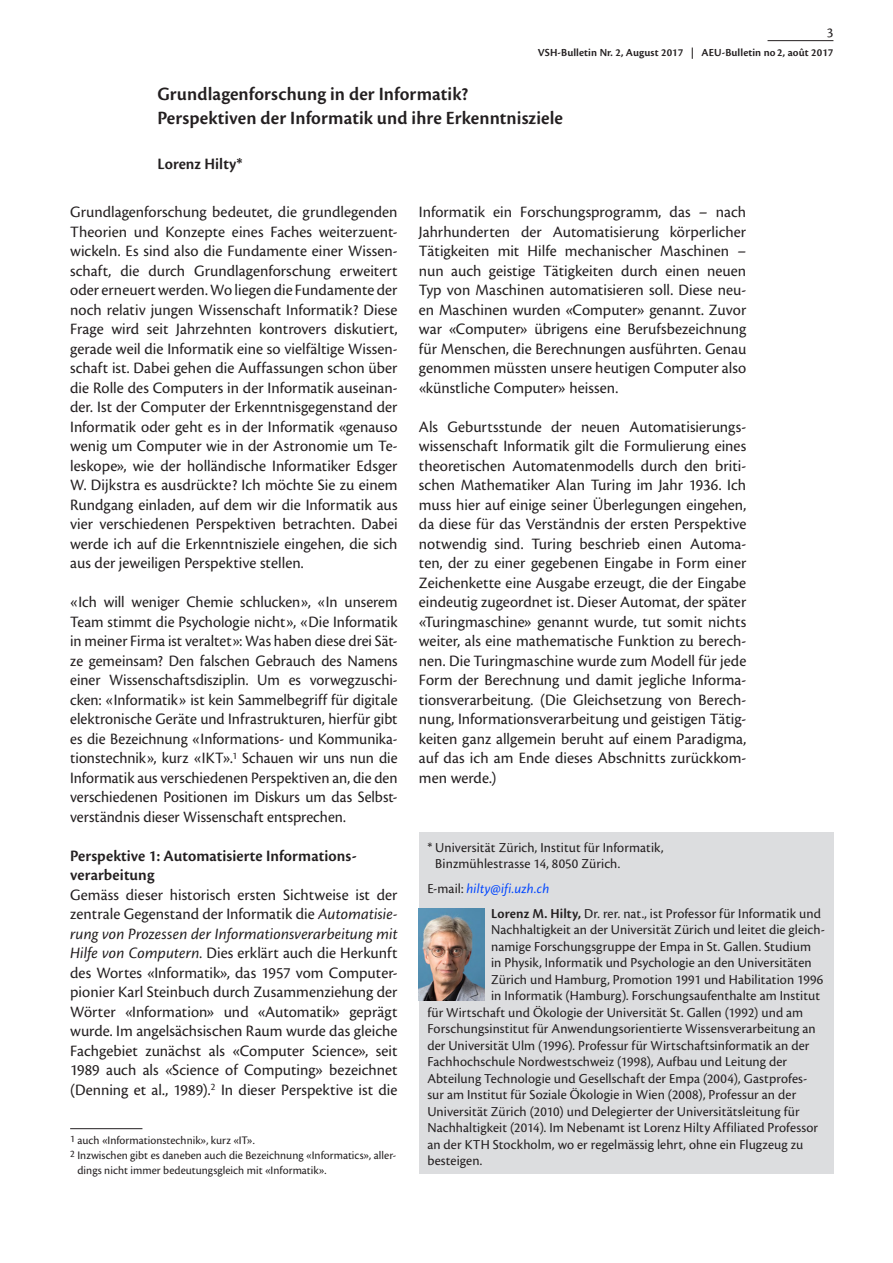
<style>
.page{position:relative;width:893px;height:1263px;background:#fff}
.page>*{position:absolute;margin:0;border:0;box-sizing:border-box;transform-origin:0 0}
.titel_fuer_iv{font:600 19.5px/24px "Cronos Pro";letter-spacing:.005em;color:#231f20}
.lauftext_deutsch_akz{font:16.5px/19.5px "Cronos Pro";color:#231f20;text-align:justify}
.lauftext_deutsch_akz-2{font:16.5px/19.5px "Cronos Pro";color:#231f20;text-align:justify;scale:.96 1}
.untertitel_ohne{font:600 16.5px/19.5px "Cronos Pro";letter-spacing:.005em;color:#231f20}
.autor{font:600 16.5px "Cronos Pro";letter-spacing:.005em;color:#231f20}
.t1{font:14.25px/16.5px "Cronos Pro";letter-spacing:.01em;color:#231f20}
.fussnote{font:12px/15px "Cronos Pro";letter-spacing:.005em;color:#231f20}
.kopfzeile{font:600 11.25px "Cronos Pro";letter-spacing:.01em;color:#231f20}
.s1{font-style:italic}
.s2{font-size:10.5px}
.s3{font-style:italic;color:#0045ff}
.s4{font-weight:600}
</style>
<div class="page">
<hr style="left:767px;top:40px;width:66px;height:1px;background:#231f20">
<div style="left:419px;top:832px;width:414px;height:342px;background:#dcdddf"></div>
<img style="left:419px;top:908px;width:66px;height:92px">
<hr style="left:70px;top:1128px;width:72px;height:1px;background:#231f20">
<p class="t1" style="left:827px;top:24px;width:8px">3</p>
<p class="kopfzeile" style="left:538px;top:46px;width:297px">VSH-Bulletin Nr. 2, August 2017 | AEU-Bulletin no 2, août 2017</p>
<p class="titel_fuer_iv" style="left:157px;top:82px;width:407px">Grundlagenforschung in der Informatik?<br>Perspektiven der Informatik und ihre Erkenntnisziele</p>
<p class="autor" style="left:157px;top:154px;width:87px">Lorenz Hilty*</p>
<p class="lauftext_deutsch_akz" style="left:70px;top:202px;width:329px">Grundlagenforschung bedeutet, die grundlegenden Theorien und Konzepte eines Faches weiterzuent&shy;wickeln. Es sind also die Fundamente einer Wissen&shy;schaft, die durch Grundlagenforschung erweitert oder erneuert werden. Wo liegen die Fundamente der noch relativ jungen Wissenschaft Informatik? Diese Frage wird seit Jahrzehnten kontrovers diskutiert, gerade weil die Informatik eine so vielfältige Wissen&shy;schaft ist. Dabei gehen die Auffassungen schon über die Rolle des Computers in der Informatik auseinan&shy;der. Ist der Computer der Erkenntnisgegenstand der Informatik oder geht es in der Informatik «genauso wenig um Computer wie in der Astronomie um Te&shy;leskope», wie der holländische Informatiker Edsger W. Dijkstra es ausdrückte? Ich möchte Sie zu einem Rundgang einladen, auf dem wir die Informatik aus vier verschiedenen Perspektiven betrachten. Dabei werde ich auf die Erkenntnisziele eingehen, die sich aus der jeweiligen Perspektive stellen.</p>
<p class="lauftext_deutsch_akz-2" style="left:70px;top:592px;width:343px">«Ich will weniger Chemie schlucken», «In unserem Team stimmt die Psychologie nicht», «Die Informatik in meiner Firma ist veraltet»: Was haben diese drei Sät&shy;ze gemeinsam? Den falschen Gebrauch des Namens einer Wissenschaftsdisziplin. Um es vorwegzuschi&shy;cken: «Informatik» ist kein Sammelbegriff für digitale elektronische Geräte und Infrastrukturen, hierfür gibt es die Bezeichnung «Informations- und Kommunika&shy;tionstechnik», kurz «IKT».<sup>1</sup> Schauen wir uns nun die Informatik aus verschiedenen Perspektiven an, die den verschiedenen Positionen im Diskurs um das Selbst&shy;verständnis dieser Wissenschaft entsprechen.</p>
<p class="untertitel_ohne" style="left:70px;top:846px;width:287px">Perspektive 1: Automatisierte Informations&shy;verarbeitung</p>
<p class="lauftext_deutsch_akz" style="left:70px;top:885px;width:329px">Gemäss dieser historisch ersten Sichtweise ist der zentrale Gegenstand der Informatik die <span class="s1">Automatisie&shy;rung von Prozessen der Informationsverarbeitung mit Hilfe von Computern.</span> Dies erklärt auch die Herkunft des Wortes «Informatik», das 1957 vom Computer&shy;pionier Karl Steinbuch durch Zusammenziehung der Wörter «Information» und «Automatik» geprägt wurde. Im angelsächsischen Raum wurde das gleiche Fachgebiet zunächst als «Computer Science», seit 1989 auch als «Science of Computing» bezeichnet (Denning et al., 1989).<sup>2</sup> In dieser Perspektive ist die</p>
<p class="fussnote" style="left:70px;top:1132px;width:186px"><span class="s2">1</span> auch «Informationstechnik», kurz «IT».</p>
<p class="fussnote" style="left:77px;top:1147px;width:320px;text-indent:-7px"><span class="s2">2</span> Inzwischen gibt es daneben auch die Bezeichnung «Informatics», aller&shy;dings nicht immer bedeutungsgleich mit «Informatik».</p>
<p class="lauftext_deutsch_akz" style="left:419px;top:202px;width:329px">Informatik ein Forschungsprogramm, das – nach Jahrhunderten der Automatisierung körperlicher Tätigkeiten mit Hilfe mechanischer Maschinen – nun auch geistige Tätigkeiten durch einen neuen Typ von Maschinen automatisieren soll. Diese neu&shy;en Maschinen wurden «Computer» genannt. Zuvor war «Computer» übrigens eine Berufsbezeichnung für Menschen, die Berechnungen ausführten. Genau genommen müssten unsere heutigen Computer also «künstliche Computer» heissen.</p>
<p class="lauftext_deutsch_akz" style="left:419px;top:417px;width:329px">Als Geburtsstunde der neuen Automatisierungs&shy;wissenschaft Informatik gilt die Formulierung eines theoretischen Automatenmodells durch den briti&shy;schen Mathematiker Alan Turing im Jahr 1936. Ich muss hier auf einige seiner Überlegungen eingehen, da diese für das Verständnis der ersten Perspektive notwendig sind. Turing beschrieb einen Automa&shy;ten, der zu einer gegebenen Eingabe in Form einer Zeichenkette eine Ausgabe erzeugt, die der Eingabe eindeutig zugeordnet ist. Dieser Automat, der später «Turingmaschine» genannt wurde, tut somit nichts weiter, als eine mathematische Funktion zu berech&shy;nen. Die Turingmaschine wurde zum Modell für jede Form der Berechnung und damit jegliche Informa&shy;tionsverarbeitung. (Die Gleichsetzung von Berech&shy;nung, Informationsverarbeitung und geistigen Tätig&shy;keiten ganz allgemein beruht auf einem Paradigma, auf das ich am Ende dieses Abschnitts zurückkom&shy;men werde.)</p>
<p class="t1" style="left:435px;top:839px;width:230px;text-indent:-8px">* Universität Zürich, Institut für Informatik,<br>Binzmühlestrasse 14, 8050 Zürich.</p>
<p class="t1" style="left:491px;top:876px;width:331px;line-height:24.8px;text-indent:-64px">E-mail: <span class="s3">hilty@ifi.uzh.ch<br></span><span class="s4">Lorenz M. Hilty,</span> Dr. rer. nat., ist Professor für Informatik und</p>
<p class="t1" style="left:491px;top:921px;width:335px">Nachhaltigkeit an der Universität Zürich und leitet die gleich-</p>
<p class="t1" style="left:491px;top:938px;width:321px">namige Forschungsgruppe der Empa in St. Gallen. Studium</p>
<p class="t1" style="left:491px;top:954px;width:322px">in Physik, Informatik und Psychologie an den Universitäten</p>
<p class="t1" style="left:491px;top:971px;width:334px">Zürich und Hamburg, Promotion 1991 und Habilitation 1996</p>
<p class="t1" style="left:491px;top:987px;width:330px">in Informatik (Hamburg). Forschungsaufenthalte am Institut</p>
<p class="t1" style="left:427px;top:1004px;width:377px">für Wirtschaft und Ökologie der Universität St. Gallen (1992) und am</p>
<p class="t1" style="left:427px;top:1020px;width:390px">Forschungsinstitut für Anwendungsorientierte Wissensverarbeitung an</p>
<p class="t1" style="left:427px;top:1037px;width:383px">der Universität Ulm (1996). Professur für Wirtschaftsinformatik an der</p>
<p class="t1" style="left:427px;top:1053px;width:360px">Fachhochschule Nordwestschweiz (1998), Aufbau und Leitung der</p>
<p class="t1" style="left:427px;top:1070px;width:382px">Abteilung Technologie und Gesellschaft der Empa (2004), Gastprofes-</p>
<p class="t1" style="left:427px;top:1086px;width:369px">sur am Institut für Soziale Ökologie in Wien (2008), Professur an der</p>
<p class="t1" style="left:427px;top:1103px;width:373px">Universität Zürich (2010) und Delegierter der Universitätsleitung für</p>
<p class="t1" style="left:427px;top:1119px;width:391px">Nachhaltigkeit (2014). Im Nebenamt ist Lorenz Hilty Affiliated Professor</p>
<p class="t1" style="left:427px;top:1136px;width:377px">an der KTH Stockholm, wo er regelmässig lehrt, ohne ein Flugzeug zu</p>
<p class="t1" style="left:427px;top:1152px;width:56px">besteigen.</p>
</div>
